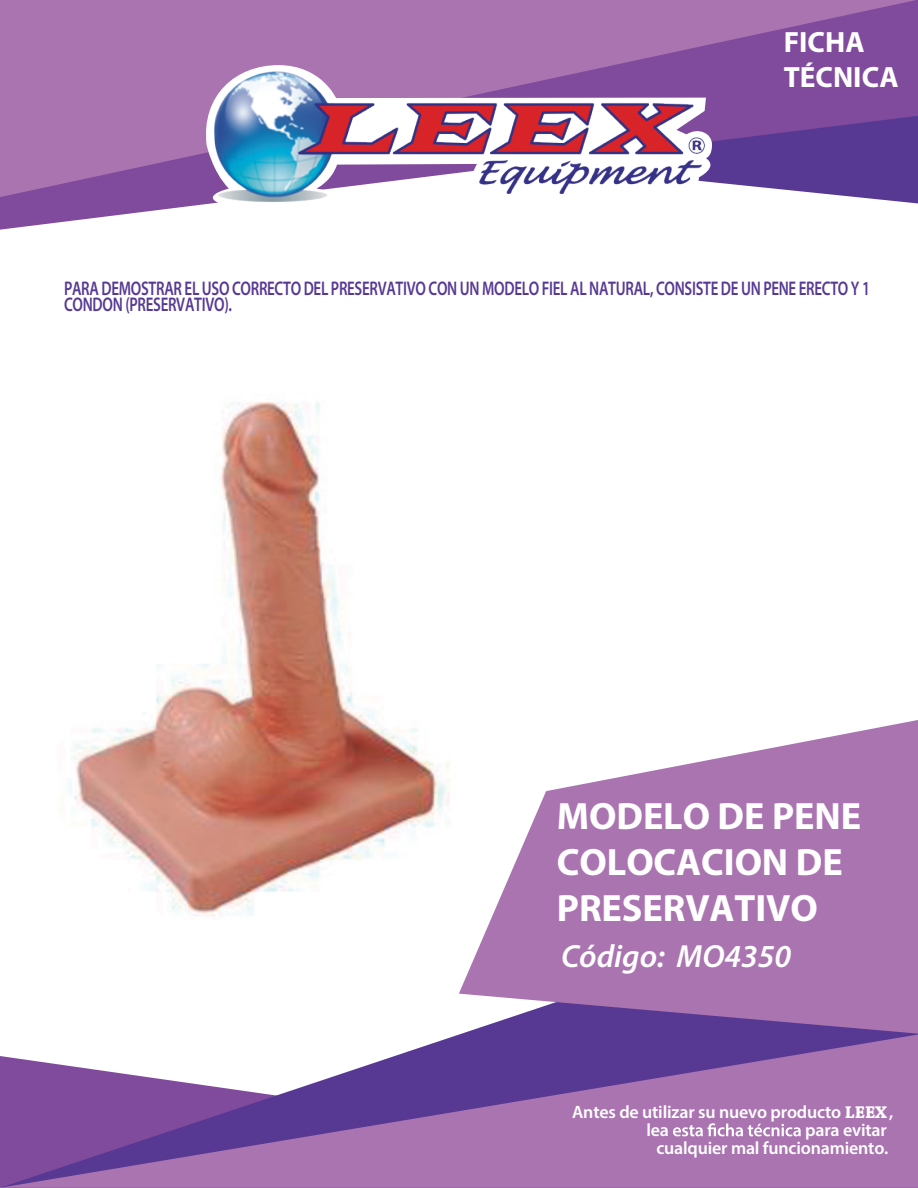
<style>
.page{position:relative;width:918px;height:1188px;background:#fff}
.page>*{position:absolute;margin:0;border:0;box-sizing:border-box;transform-origin:0 0}
.t1{font:700 38.25px/45.9px "Myriad Pro";letter-spacing:-.005em;color:#fff}
.t2{font:italic 600 32.1px "Myriad Pro";color:#fff}
.t3{font:700 29.4px/35.2px "Myriad Pro";color:#fff}
.t4{font:600 19.8px/16.2px "Myriad Pro";letter-spacing:-.02em;color:#573993;scale:.75 1}
.t5{font:600 17.85px/17.9px "Myriad Pro";letter-spacing:-.01em;color:#fff}
.s1{font-family:"Chaparral Pro";font-weight:700}
</style>
<div class="page">
<svg style="left:0;top:1035px;width:918px;height:153px;background:#9a70b0"></svg>
<svg style="left:0;top:0;width:918px;height:230px"></svg>
<svg style="left:0;top:0;width:916px;height:197px;background:#9764a9"></svg>
<svg style="left:459px;top:720px;width:459px;height:314px;fill:#aa74b1"></svg>
<svg style="left:673px;top:1123px;width:128px;height:13px"></svg>
<svg style="left:191px;top:65px;width:528px;height:151px;background:#9c6faf"></svg>
<img style="left:206px;top:60px;width:506px;height:165px">
<img style="left:61px;top:401px;width:402px;height:530px">
<h3 class="t3" style="left:784px;top:24px;width:117px">FICHA<br>TÉCNICA</h3>
<p class="t4" style="left:64px;top:280px;width:1076px">PARA DEMOSTRAR EL USO CORRECTO DEL PRESERVATIVO CON UN MODELO FIEL AL NATURAL, CONSISTE DE UN PENE ERECTO Y 1<br>CONDON (PRESERVATIVO).</p>
<h1 class="t1" style="left:557px;top:792px;width:306px">MODELO DE PENE<br>COLOCACION DE<br>PRESERVATIVO</h1>
<h2 class="t2" style="left:561px;top:936px;width:232px">Código: MO4350</h2>
<p class="t5" style="left:646px;top:1103px;width:249px;text-indent:-74px">Antes de utilizar su nuevo producto <span class="s1">LEEX</span>, lea</p>
<p class="t5" style="left:656px;top:1121px;width:234px;text-align:right">para evitar<br>cualquier mal funcionamiento.</p>
</div>
